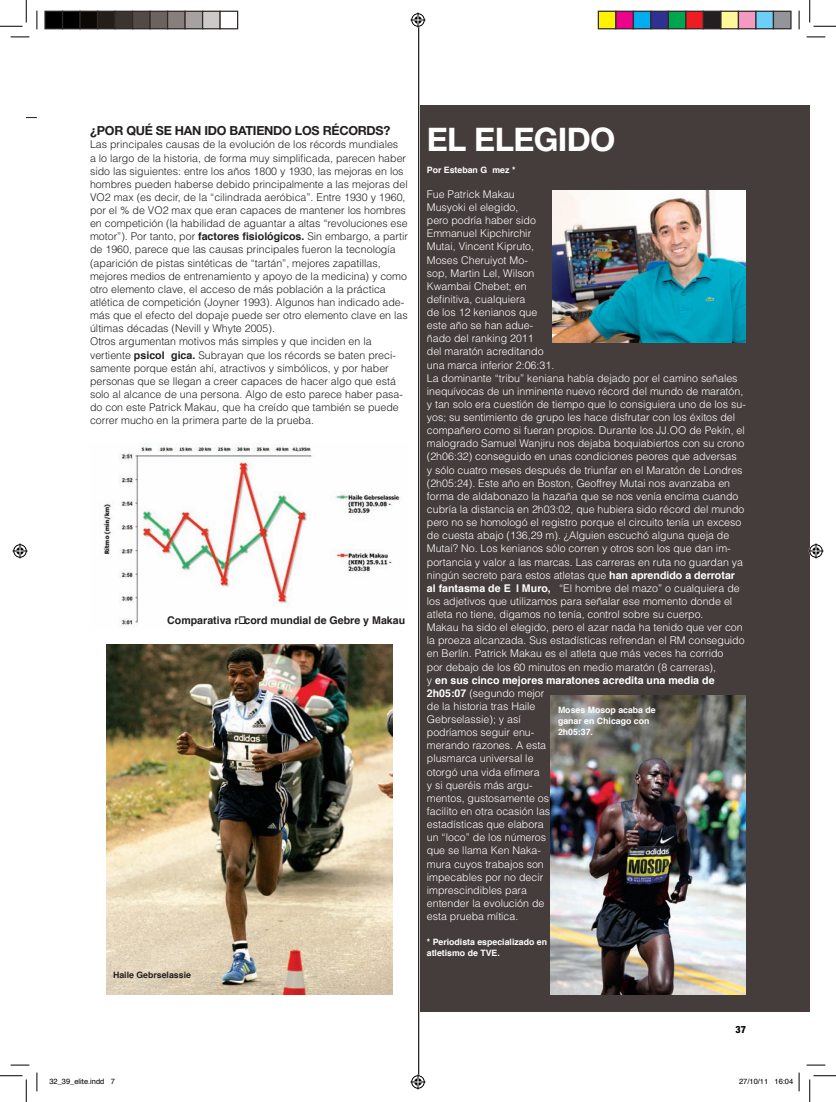
<style>
.page{position:relative;width:836px;height:1102px;background:#fff}
.page>*{position:absolute;margin:0;border:0;box-sizing:border-box;transform-origin:0 0}
.t1{font:700 32.5px "Helvetica Neue";letter-spacing:-.02em;color:#fff}
.t2{font:700 12.5px "Helvetica Neue";letter-spacing:-.02em;color:#231f20}
.t3{font:300 10.62px/13.1px "Helvetica";color:#fff}
.t4{font:300 10.62px/13.1px "Helvetica";color:#231f20}
.t5{font:700 10.62px "Helvetica";color:#231f20}
.t6{font:800 condensed 10px "Helvetica Neue";color:#000}
.t7{font:700 8.75px/11.2px "Helvetica";color:#fff}
.t8{font:700 8.75px "Helvetica";color:#231f20}
.t9{font:7.5px "Helvetica";color:#000}
.s1{font-weight:700}
</style>
<div class="page">
<div style="left:420px;top:105px;width:389px;height:906px;background:#443d3b"></div>
<img style="left:103px;top:444px;width:297px;height:182px">
<img style="left:552px;top:190px;width:194px;height:152px">
<img style="left:107px;top:645px;width:285px;height:349px">
<img style="left:550px;top:695px;width:196px;height:299px">
<hr style="left:418px;top:26px;width:1px;height:1049px;background:#231f20">
<svg style="left:11px;top:36px;width:18px;height:2px"></svg>
<svg style="left:806px;top:36px;width:19px;height:2px"></svg>
<svg style="left:11px;top:1064px;width:18px;height:1px"></svg>
<svg style="left:806px;top:1064px;width:19px;height:1px"></svg>
<svg style="left:36px;top:11px;width:2px;height:18px"></svg>
<svg style="left:36px;top:1072px;width:2px;height:19px"></svg>
<svg style="left:798px;top:11px;width:1px;height:18px"></svg>
<svg style="left:0;top:0;width:27px;height:27px"></svg>
<svg style="left:0;top:1075px;width:27px;height:26px"></svg>
<svg style="left:809px;top:0;width:27px;height:27px"></svg>
<svg style="left:809px;top:1075px;width:27px;height:26px"></svg>
<svg style="left:410px;top:13px;width:15px;height:15px"></svg>
<svg style="left:410px;top:1074px;width:15px;height:15px"></svg>
<svg style="left:13px;top:543px;width:15px;height:15px"></svg>
<svg style="left:808px;top:543px;width:15px;height:15px"></svg>
<div style="left:45px;top:11px;width:18px;height:18px;background:#000"></div>
<div style="left:44px;top:11px;width:19px;height:18px;border:1px solid #302a28"></div>
<div style="left:63px;top:11px;width:17px;height:18px;background:#000"></div>
<div style="left:62px;top:11px;width:19px;height:18px;border:1px solid #302a28"></div>
<div style="left:80px;top:11px;width:18px;height:18px;background:#0c0806"></div>
<div style="left:79px;top:11px;width:19px;height:18px;border:1px solid #302a28"></div>
<div style="left:98px;top:11px;width:17px;height:18px;background:#241e1b"></div>
<div style="left:97px;top:11px;width:19px;height:18px;border:1px solid #302a28"></div>
<div style="left:115px;top:11px;width:18px;height:18px;background:#3b3532"></div>
<div style="left:133px;top:11px;width:17px;height:18px;background:#524a47"></div>
<div style="left:132px;top:11px;width:19px;height:18px;border:1px solid #302a28"></div>
<div style="left:150px;top:11px;width:18px;height:18px;background:#6b6360"></div>
<div style="left:149px;top:11px;width:19px;height:18px;border:1px solid #302a28"></div>
<div style="left:168px;top:11px;width:17px;height:18px;background:#867f7c"></div>
<div style="left:167px;top:11px;width:19px;height:18px;border:1px solid #302a28"></div>
<div style="left:185px;top:11px;width:18px;height:18px;background:#a7a2a0"></div>
<div style="left:184px;top:11px;width:19px;height:18px;border:1px solid #302a28"></div>
<div style="left:203px;top:11px;width:17px;height:18px;background:#cdc9c8"></div>
<div style="left:202px;top:11px;width:19px;height:18px;border:1px solid #302a28"></div>
<div style="left:219px;top:11px;width:19px;height:18px;border:1px solid #302a28"></div>
<div style="left:598px;top:11px;width:18px;height:18px;background:#fff101"></div>
<div style="left:597px;top:11px;width:19px;height:18px;border:1px solid #302a28"></div>
<div style="left:616px;top:11px;width:17px;height:18px;background:#ed028c"></div>
<div style="left:615px;top:11px;width:19px;height:18px;border:1px solid #302a28"></div>
<div style="left:633px;top:11px;width:18px;height:18px;background:#00aeef"></div>
<div style="left:632px;top:11px;width:19px;height:18px;border:1px solid #302a28"></div>
<div style="left:651px;top:11px;width:17px;height:18px;background:#2e3092"></div>
<div style="left:650px;top:11px;width:19px;height:18px;border:1px solid #302a28"></div>
<div style="left:668px;top:11px;width:18px;height:18px;background:#00a54f"></div>
<div style="left:667px;top:11px;width:19px;height:18px;border:1px solid #302a28"></div>
<div style="left:686px;top:11px;width:17px;height:18px;background:#ee1d23"></div>
<div style="left:685px;top:11px;width:19px;height:18px;border:1px solid #302a28"></div>
<div style="left:703px;top:11px;width:18px;height:18px;background:#231f20"></div>
<div style="left:702px;top:11px;width:19px;height:18px;border:1px solid #302a28"></div>
<div style="left:721px;top:11px;width:17px;height:18px;background:#fff79a"></div>
<div style="left:720px;top:11px;width:19px;height:18px;border:1px solid #302a28"></div>
<div style="left:738px;top:11px;width:18px;height:18px;background:#f499c2"></div>
<div style="left:737px;top:11px;width:19px;height:18px;border:1px solid #302a28"></div>
<div style="left:756px;top:11px;width:17px;height:18px;background:#6bcff6"></div>
<div style="left:755px;top:11px;width:19px;height:18px;border:1px solid #302a28"></div>
<div style="left:773px;top:11px;width:18px;height:18px;background:#939598"></div>
<div style="left:772px;top:11px;width:19px;height:18px;border:1px solid #302a28"></div>
<svg style="left:798px;top:1072px;width:1px;height:19px"></svg>
<p class="t2" style="left:90px;top:123px;width:302px">¿POR QUÉ SE HAN IDO BATIENDO LOS RÉCORDS?</p>
<p class="t4" style="left:90px;top:138px;width:319px">Las principales causas de la evolución de los récords mundiales<br>a lo largo de la historia, de forma muy simplificada, parecen haber sido las siguientes: entre los años 1800 y 1930, las mejoras en los hombres pueden haberse debido principalmente a las mejoras del VO2 max (es decir, de la “cilindrada aeróbica”. Entre 1930 y 1960, por el % de VO2 max que eran capaces de mantener los hombres en competición (la habilidad de aguantar a altas “revoluciones ese motor”). Por tanto, por <span class="s1">factores fisiológicos.</span> Sin embargo, a partir de 1960, parece que las causas principales fueron la tecnología (aparición de pistas sintéticas de “tartán”, mejores zapatillas, mejores medios de entrenamiento y apoyo de la medicina) y como otro elemento clave, el acceso de más población a la práctica atlética de competición (Joyner 1993). Algunos han indicado ade&shy;más que el efecto del dopaje puede ser otro elemento clave en las últimas décadas (Nevill y Whyte 2005).<br>Otros argumentan motivos más simples y que inciden en la vertiente <span class="s1">psicol— gica.</span> Subrayan que los récords se baten preci&shy;samente porque están ahí, atractivos y simbólicos, y por haber personas que se llegan a creer capaces de hacer algo que está solo al alcance de una persona. Algo de esto parece haber pasa&shy;do con este Patrick Makau, que ha creído que también se puede correr mucho en la primera parte de la prueba.</p>
<p class="t5" style="left:167px;top:611px;width:239px">Comparativa rŽcord mundial de Gebre y Makau</p>
<p class="t8" style="left:113px;top:967px;width:79px">Haile Gebrselassie</p>
<h1 class="t1" style="left:427px;top:119px;width:190px">EL ELEGIDO</h1>
<p class="t7" style="left:427px;top:165px;width:90px">Por Esteban G— mez *</p>
<p class="t3" style="left:427px;top:187px;width:320px">Fue Patrick Makau<br>Musyoki el elegido,<br>pero podría haber sido<br>Emmanuel Kipchirchir<br>Mutai, Vincent Kipruto,<br>Moses Cheruiyot Mo-<br>sop, Martin Lel, Wilson<br>Kwambai Chebet; en<br>definitiva, cualquiera<br>de los 12 kenianos que<br>este año se han adue-<br>ñado del ranking 2011<br>del maratón acreditando<br>una marca inferior 2:06:31.<br>La dominante “tribu” keniana había dejado por el camino señales inequívocas de un inminente nuevo récord del mundo de maratón, y tan solo era cuestión de tiempo que lo consiguiera uno de los su&shy;yos; su sentimiento de grupo les hace disfrutar con los éxitos del compañero como si fueran propios. Durante los JJ.OO de Pekín, el malogrado Samuel Wanjiru nos dejaba boquiabiertos con su crono (2h06:32) conseguido en unas condiciones peores que adversas<br>y sólo cuatro meses después de triunfar en el Maratón de Londres (2h05:24). Este año en Boston, Geoffrey Mutai nos avanzaba en forma de aldabonazo la hazaña que se nos venía encima cuando cubría la distancia en 2h03:02, que hubiera sido récord del mundo pero no se homologó el registro porque el circuito tenía un exceso de cuesta abajo (136,29 m). ¿Alguien escuchó alguna queja de Mutai? No. Los kenianos sólo corren y otros son los que dan im&shy;portancia y valor a las marcas. Las carreras en ruta no guardan ya ningún secreto para estos atletas que <span class="s1">han aprendido a derrotar al fantasma de ÒE l MuroÓ,</span> “El hombre del mazo” o cualquiera de los adjetivos que utilizamos para señalar ese momento donde el atleta no tiene, digamos no tenía, control sobre su cuerpo.<br>Makau ha sido el elegido, pero el azar nada ha tenido que ver con la proeza alcanzada. Sus estadísticas refrendan el RM conseguido en Berlín. Patrick Makau es el atleta que más veces ha corrido<br>por debajo de los 60 minutos en medio maratón (8 carreras),<br>y <span class="s1">en sus cinco mejores maratones acredita una media de 2h05:07</span> (segundo mejor<br>de la historia tras Haile<br>Gebrselassie); y así<br>podríamos seguir enu-<br>merando razones. A esta<br>plusmarca universal le<br>otorgó una vida efímera<br>y si queréis más argu-<br>mentos, gustosamente os<br>facilito en otra ocasión las<br>estadísticas que elabora<br>un “loco” de los números<br>que se llama Ken Naka-<br>mura cuyos trabajos son<br>impecables por no decir<br>imprescindibles para<br>entender la evolución de<br>esta prueba mítica.</p>
<p class="t7" style="left:427px;top:935px;width:122px">* Periodista especializado en atletismo de TVE.</p>
<p class="t7" style="left:558px;top:704px;width:99px">Moses Mosop acaba de ganar en Chicago con<br>2h05:37.</p>
<p class="t6" style="left:735px;top:1023px;width:12px">37</p>
<p class="t9" style="left:49px;top:1075px;width:67px">32_39_elite.indd 7</p>
<p class="t9" style="left:739px;top:1075px;width:56px">27/10/11 16:04</p>
</div>
